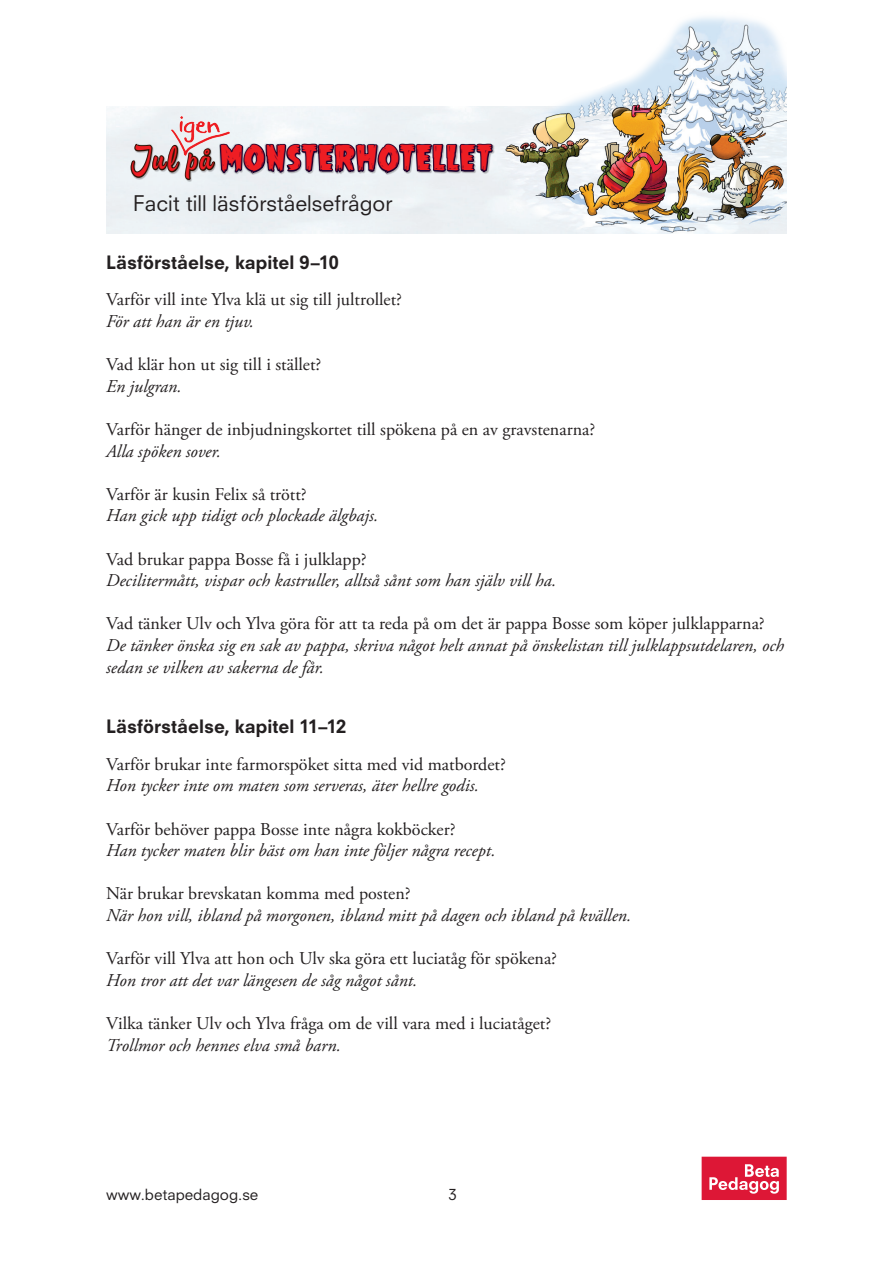
<style>
.page{position:relative;width:893px;height:1263px;background:#fff}
.page>*{position:absolute;margin:0;border:0;box-sizing:border-box;transform-origin:0 0}
.t1{font:32.4px "Mrs.Monster";letter-spacing:.07em;color:#ee1d23}
.t2{font:21px "Neuzeit SLT Std";color:#231f20}
.Text{font:18px "Adobe Garamond Pro";color:#231f20}
.Text-2{font:italic 18px/21.6px "Adobe Garamond Pro";color:#231f20}
.Rubrik{font:800 18px "Neuzeit SLT Std";color:#231f20}
.t3{font:15px "Neuzeit SLT Std";color:#231f20}
.s1{font-family:"Hollie Script Pro"}
</style>
<div class="page">
<svg style="left:702px;top:1157px;width:85px;height:43px;background:#e23f59"></svg>
<svg style="left:129px;top:119px;width:362px;height:105px;background:#cecfd7"></svg>
<img style="left:145px;top:106px;width:110px;height:76px">
<img style="left:491px;top:17px;width:296px;height:217px">
<h1 class="t1" style="left:133px;top:140px;width:361px"><span class="s1">Jul på</span> MONSTERHOTELLET</h1>
<p class="t2" style="left:133px;top:191px;width:261px">Facit till läsförståelsefrågor</p>
<p class="Rubrik" style="left:106px;top:251px;width:234px">Läsförståelse, kapitel 9–10</p>
<p class="Text" style="left:106px;top:289px;width:297px">Varför vill inte Ylva klä ut sig till jultrollet?</p>
<p class="Text-2" style="left:106px;top:311px;width:149px">För att han är en tjuv.</p>
<p class="Text" style="left:106px;top:354px;width:217px">Vad klär hon ut sig till i stället?</p>
<p class="Text-2" style="left:106px;top:376px;width:77px">En julgran.</p>
<p class="Text" style="left:106px;top:418px;width:490px">Varför hänger de inbjudningskortet till spökena på en av gravstenarna?</p>
<p class="Text-2" style="left:106px;top:440px;width:116px">Alla spöken sover.</p>
<p class="Text" style="left:106px;top:483px;width:202px">Varför är kusin Felix så trött?</p>
<p class="Text-2" style="left:106px;top:505px;width:274px">Han gick upp tidigt och plockade älgbajs.</p>
<p class="Text" style="left:106px;top:548px;width:262px">Vad brukar pappa Bosse få i julklapp?</p>
<p class="Text-2" style="left:106px;top:570px;width:451px">Decilitermått, vispar och kastruller, alltså sånt som han själv vill ha.</p>
<p class="Text" style="left:106px;top:613px;width:660px">Vad tänker Ulv och Ylva göra för att ta reda på om det är pappa Bosse som köper julklapparna?</p>
<p class="Text-2" style="left:106px;top:635px;width:679px">De tänker önska sig en sak av pappa, skriva något helt annat på önskelistan till julklappsutdelaren, och sedan se vilken av sakerna de får.</p>
<p class="Rubrik" style="left:106px;top:715px;width:241px">Läsförståelse, kapitel 11–12</p>
<p class="Text" style="left:106px;top:753px;width:401px">Varför brukar inte farmorspöket sitta med vid matbordet?</p>
<p class="Text-2" style="left:106px;top:775px;width:374px">Hon tycker inte om maten som serveras, äter hellre godis.</p>
<p class="Text" style="left:106px;top:818px;width:351px">Varför behöver pappa Bosse inte några kokböcker?</p>
<p class="Text-2" style="left:106px;top:840px;width:391px">Han tycker maten blir bäst om han inte följer några recept.</p>
<p class="Text" style="left:106px;top:883px;width:306px">När brukar brevskatan komma med posten?</p>
<p class="Text-2" style="left:106px;top:905px;width:527px">När hon vill, ibland på morgonen, ibland mitt på dagen och ibland på kvällen.</p>
<p class="Text" style="left:106px;top:948px;width:452px">Varför vill Ylva att hon och Ulv ska göra ett luciatåg för spökena?</p>
<p class="Text-2" style="left:106px;top:970px;width:313px">Hon tror att det var längesen de såg något sånt.</p>
<p class="Text" style="left:106px;top:1012px;width:446px">Vilka tänker Ulv och Ylva fråga om de vill vara med i luciatåget?</p>
<p class="Text-2" style="left:106px;top:1034px;width:236px">Trollmor och hennes elva små barn.</p>
<p class="t3" style="left:106px;top:1185px;width:154px">www.betapedagog.se</p>
<p class="t3" style="left:448px;top:1185px;width:10px">3</p>
</div>
